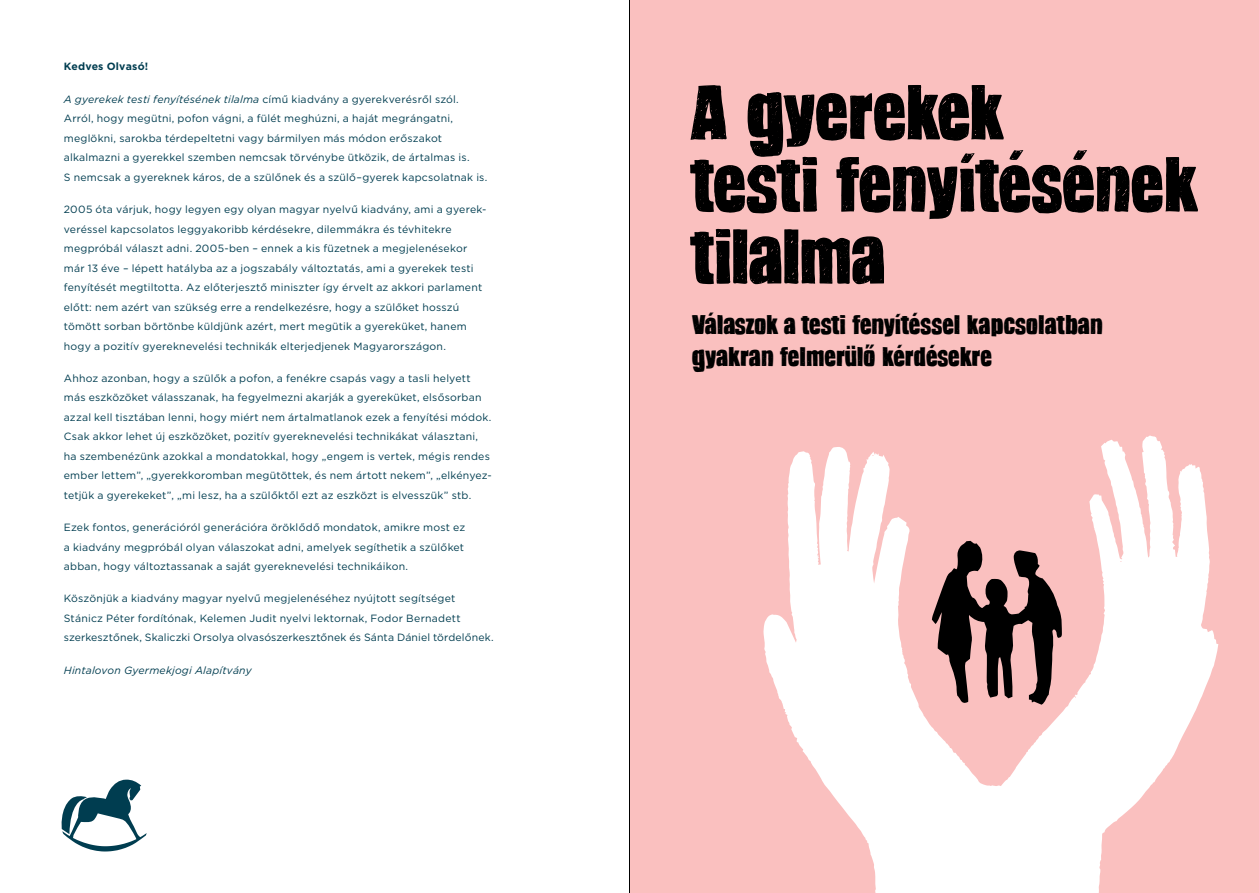
<style>
.page{position:relative;width:1259px;height:893px;background:#fff}
.page>*{position:absolute;margin:0;border:0;box-sizing:border-box;transform-origin:0 0}
.t1{font:77.7px/72px "Hand Sketch Rough Poster";letter-spacing:-.01em;color:#000}
.t2{font:27px/32.4px "Hand Sketch Rough Poster";letter-spacing:-.005em;color:#000}
.t3{font:10.5px/19.5px "Gotham";letter-spacing:.02em;color:#003d50}
.t4{font:italic 10.5px "Gotham";letter-spacing:.015em;color:#003d50}
.t5{font:700 10.5px "Gotham";letter-spacing:.02em;color:#003d50}
.s1{font-style:italic}
</style>
<div class="page">
<div style="left:629px;top:0;width:630px;height:893px;background:#fac0bf"></div>
<svg style="left:763px;top:436px;width:455px;height:457px;fill:#fff"></svg>
<svg style="left:932px;top:541px;width:130px;height:164px"></svg>
<svg style="left:61px;top:779px;width:86px;height:72px"></svg>
<hr style="left:629px;top:0;width:1px;height:893px;background:#000">
<p class="t5" style="left:64px;top:60px;width:86px">Kedves Olvasó!</p>
<p class="t3" style="left:64px;top:89px;width:425px"><span class="s1">A gyerekek testi fenyítésének tilalma</span> című kiadvány a gyerekverésről szól.<br>Arról, hogy megütni, pofon vágni, a fülét meghúzni, a haját megrángatni, meglökni, sarokba térdepeltetni vagy bármilyen más módon erőszakot alkalmazni a gyerekkel szemben nemcsak törvénybe ütközik, de ártalmas is.<br>S nemcsak a gyereknek káros, de a szülőnek és a szülő–gyerek kapcsolatnak is.</p>
<p class="t3" style="left:64px;top:199px;width:424px">2005 óta várjuk, hogy legyen egy olyan magyar nyelvű kiadvány, ami a gyerek&shy;veréssel kapcsolatos leggyakoribb kérdésekre, dilemmákra és tévhitekre megpróbál választ adni. 2005-ben – ennek a kis füzetnek a megjelenésekor már 13 éve – lépett hatályba az a jogszabály változtatás, ami a gyerekek testi fenyítését megtiltotta. Az előterjesztő miniszter így érvelt az akkori parlament előtt: nem azért van szükség erre a rendelkezésre, hogy a szülőket hosszú tömött sorban börtönbe küldjünk azért, mert megütik a gyereküket, hanem hogy a pozitív gyereknevelési technikák elterjedjenek Magyarországon.</p>
<p class="t3" style="left:64px;top:368px;width:429px">Ahhoz azonban, hogy a szülők a pofon, a fenékre csapás vagy a tasli helyett más eszközöket válasszanak, ha fegyelmezni akarják a gyereküket, elsősorban azzal kell tisztában lenni, hogy miért nem ártalmatlanok ezek a fenyítési módok.<br>Csak akkor lehet új eszközöket, pozitív gyereknevelési technikákat választani, ha szembenézünk azokkal a mondatokkal, hogy „engem is vertek, mégis rendes ember lettem”, „gyerekkoromban megütöttek, és nem ártott nekem”, „elkényez&shy;tetjük a gyerekeket”, „mi lesz, ha a szülőktől ezt az eszközt is elvesszük” stb.</p>
<p class="t3" style="left:64px;top:517px;width:403px;text-align:justify">Ezek fontos, generációról generációra öröklődő mondatok, amikre most ez a kiadvány megpróbál olyan válaszokat adni, amelyek segíthetik a szülőket abban, hogy változtassanak a saját gyereknevelési technikáikon.</p>
<p class="t3" style="left:64px;top:589px;width:431px">Köszönjük a kiadvány magyar nyelvű megjelenéséhez nyújtott segítséget<br>Stánicz Péter fordítónak, Kelemen Judit nyelvi lektornak, Fodor Bernadett szerkesztőnek, Skaliczki Orsolya olvasószerkesztőnek és Sánta Dániel tördelőnek.</p>
<p class="t4" style="left:64px;top:663px;width:189px">Hintalovon Gyermekjogi Alapítvány</p>
<h1 class="t1" style="left:689px;top:76px;width:511px">A gyerekek<br>testi fenyítésének tilalma</h1>
<h2 class="t2" style="left:692px;top:308px;width:412px">Válaszok a testi fenyítéssel kapcsolatban gyakran felmerülő kérdésekre</h2>
</div>
